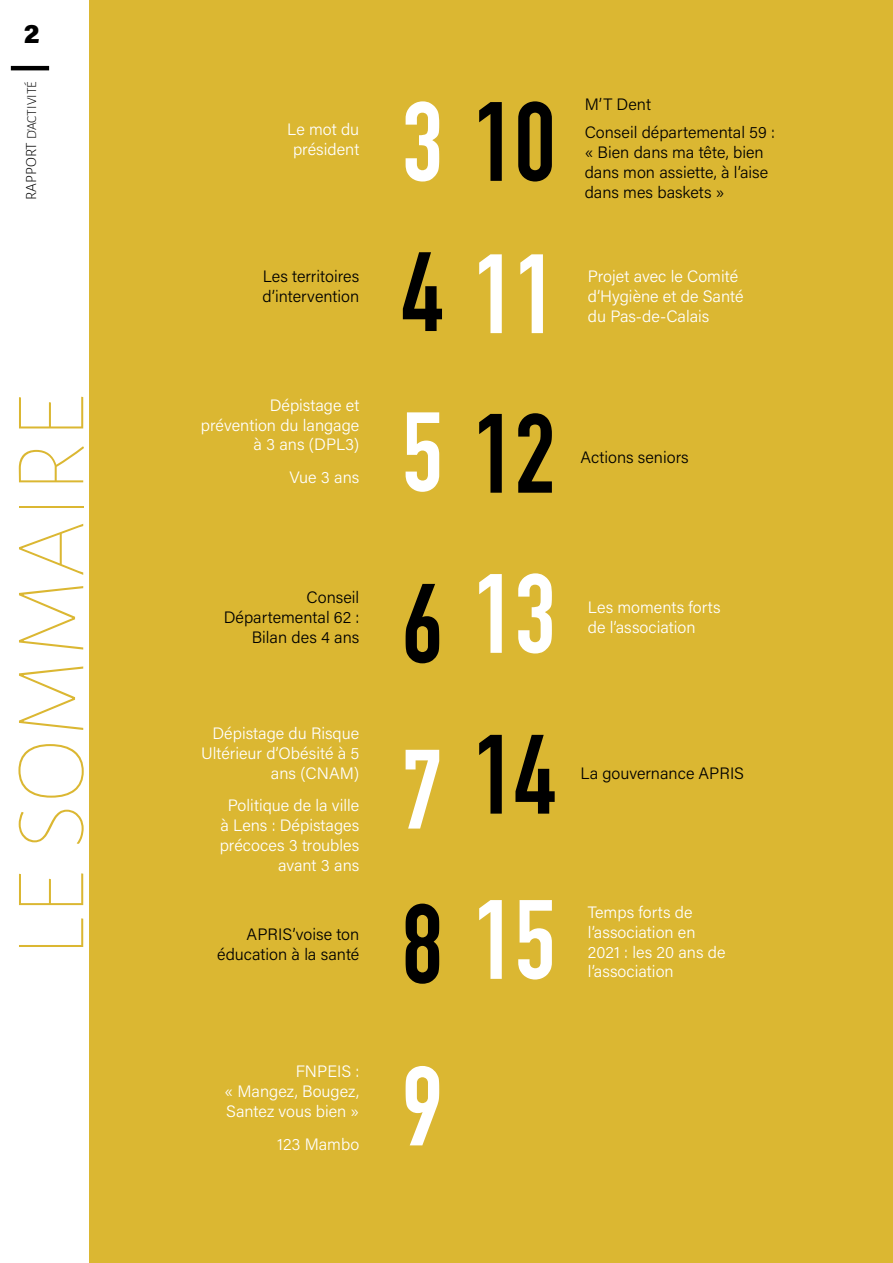
<style>
.page{position:relative;width:893px;height:1263px;background:#fff}
.page>*{position:absolute;margin:0;border:0;box-sizing:border-box;transform-origin:0 0}
.t1{font:700 110.7px/157.4px "DIN Condensed";color:#fff;text-align:right}
.t2{font:700 110.7px "DIN Condensed";color:#000}
.t3{font:100 100.95px "Alegreya Sans";letter-spacing:.015em;color:#dbb732}
.t4{font:900 27px "Acumin Pro";color:#000}
.t5{font:300 16.5px/19.8px "Acumin Pro";color:#fff}
.t6{font:300 16.5px/19.8px "Acumin Pro";color:#000}
.t7{font:300 13.8px "Alegreya Sans";color:#000}
.s1{font-size:15.45px}
.s2{color:#000}
</style>
<div class="page">
<div style="left:89px;top:0;width:804px;height:1263px;background:#dbb732"></div>
<hr style="left:11px;top:66px;width:38px;height:4px;background:#000">
<h3 class="t4" style="left:24px;top:15px;width:17px">2</h3>
<p class="t7" style="left:23px;top:200px;width:120px;rotate:-90deg"><span class="s1">RAPPORT</span> D'ACTIVITÉ</p>
<h2 class="t3" style="left:-11px;top:958px;width:566px;rotate:-90deg">LE SOMMAIRE</h2>
<p class="t6" style="left:585px;top:89px;width:192px;line-height:28.3px">M’T Dent<br>Conseil départemental 59 :</p>
<p class="t6" style="left:585px;top:142px;width:185px">« Bien dans ma tête, bien dans mon assiette, à l’aise dans mes baskets »</p>
<h1 class="t1" style="left:402px;top:63px;width:155px">3 <span class="s2">10<br>4</span>11<br>5<span class="s2">12<br></span>13</h1>
<p class="t5" style="left:287px;top:119px;width:74px;text-align:center">Le mot du président</p>
<p class="t6" style="left:262px;top:266px;width:98px">Les territoires d’intervention</p>
<p class="t5" style="left:588px;top:266px;width:157px">Projet avec le Comité d’Hygiène et de Santé du Pas-de-Calais</p>
<p class="t5" style="left:201px;top:394px;width:160px;text-align:right">Dépistage et prévention du langage à 3 ans (DPL3)</p>
<p class="t5" style="left:289px;top:467px;width:71px">Vue 3 ans</p>
<p class="t6" style="left:580px;top:447px;width:110px">Actions seniors</p>
<h1 class="t2" style="left:402px;top:549px;width:43px">6</h1>
<p class="t6" style="left:224px;top:587px;width:137px;text-align:right">Conseil<br>Départemental 62 :<br>Bilan des 4 ans</p>
<p class="t5" style="left:588px;top:596px;width:134px">Les moments forts de l’association</p>
<p class="t5" style="left:201px;top:723px;width:160px;text-align:right">Dépistage du Risque<br>Ultérieur d’Obésité à 5 ans (CNAM)</p>
<p class="t5" style="left:220px;top:795px;width:141px;text-align:right">Politique de la ville à Lens : Dépistages précoces 3 troubles avant 3 ans</p>
<p class="t6" style="left:217px;top:924px;width:144px;text-align:right">APRIS’voise ton éducation à la santé</p>
<p class="t5" style="left:225px;top:1061px;width:136px;text-align:justify;text-indent:71px">FNPEIS : « Mangez, Bougez, Santez vous bien »</p>
<p class="t5" style="left:277px;top:1133px;width:84px">123 Mambo</p>
<h1 class="t1" style="left:402px;top:710px;width:43px">7</h1>
<h1 class="t2" style="left:402px;top:870px;width:43px">8</h1>
<h1 class="t1" style="left:402px;top:1027px;width:43px">9</h1>
<h1 class="t2" style="left:473px;top:700px;width:84px">14</h1>
<p class="t6" style="left:580px;top:762px;width:165px">La gouvernance APRIS</p>
<h1 class="t1" style="left:473px;top:861px;width:84px">15</h1>
<p class="t5" style="left:588px;top:901px;width:139px">Temps forts de l’association en<br>2021 : les 20 ans de l’association</p>
</div>
